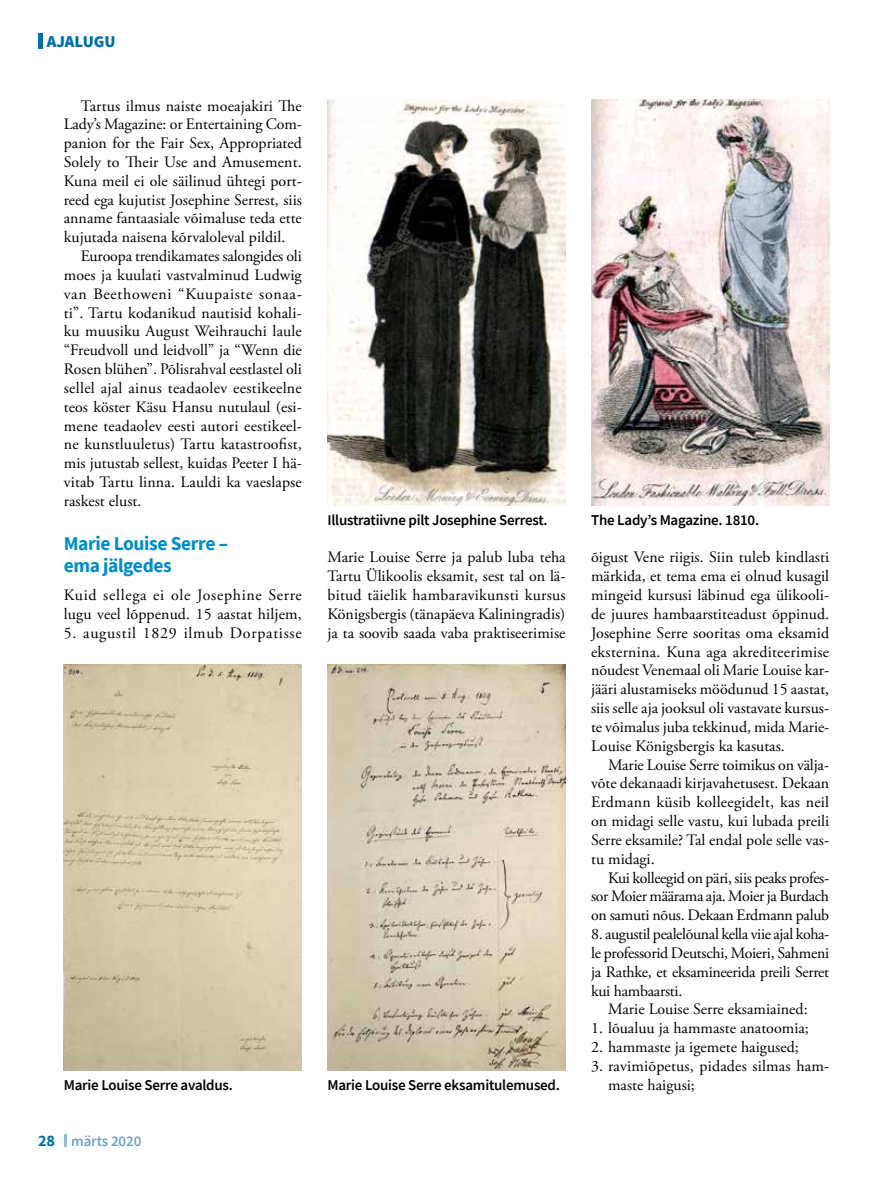
<style>
.page{position:relative;width:893px;height:1191px;background:#fff}
.page>*{position:absolute;margin:0;border:0;box-sizing:border-box;transform-origin:0 0}
.t1{font:700 19.5px/22.5px "Source Sans Pro";letter-spacing:-.02em;color:#008dc7}
.t2{font:900 16.5px "Source Sans Pro";color:#006ea7}
.t3{font:15.9px/18.8px "Adobe Garamond Pro";color:#000;text-align:justify}
.t4{font:15.9px "Adobe Garamond Pro";letter-spacing:.045em;color:#000}
.t5{font:600 15px "Source Sans Pro";letter-spacing:-.015em;color:#000}
.t6{font:600 15px "Source Sans Pro";letter-spacing:-.01em;color:#72a1c5}
.s1{font-weight:700;font-size:16.2px;color:#006ea7}
</style>
<div class="page">
<div style="left:38px;top:33px;width:5px;height:16px;background:#006ea7"></div>
<svg style="left:64px;top:1134px;width:3px;height:12px"></svg>
<img style="left:327px;top:99px;width:239px;height:407px">
<img style="left:591px;top:99px;width:238px;height:407px">
<img style="left:64px;top:664px;width:238px;height:406px">
<img style="left:327px;top:664px;width:239px;height:406px">
<p class="t2" style="left:47px;top:30px;width:70px">AJALUGU</p>
<p class="t3" style="left:64px;top:97px;width:240px;text-indent:17px">Tartus ilmus naiste moeajakiri The Lady’s Magazine: or Entertaining Com&shy;panion for the Fair Sex, Appropriated Solely to Their Use and Amusement.<br>Kuna meil ei ole säilinud ühtegi port&shy;reed ega kujutist Josephine Serrest, siis anname fantaasiale võimaluse teda ette kujutada naisena kõrvaloleval pildil.</p>
<p class="t3" style="left:64px;top:247px;width:240px;text-indent:17px">Euroopa trendikamates salongides oli moes ja kuulati vastvalminud Ludwig van Beethoweni “Kuupaiste sonaa&shy;ti”. Tartu kodanikud nautisid kohali&shy;ku muusiku August Weihrauchi laule “Freudvoll und leidvoll” ja “Wenn die Rosen blühen”. Põlisrahval eestlastel oli sellel ajal ainus teadaolev eestikeelne teos köster Käsu Hansu nutulaul (esi&shy;mene teadaolev eesti autori eestikeel&shy;ne kunstluuletus) Tartu katastroofist, mis jutustab sellest, kuidas Peeter I hä&shy;vitab Tartu linna. Lauldi ka vaeslapse raskest elust.</p>
<p class="t1" style="left:64px;top:532px;width:166px">Marie Louise Serre – ema jälgedes</p>
<p class="t3" style="left:64px;top:586px;width:240px">Kuid sellega ei ole Josephine Serre lugu veel lõppenud. 15 aastat hiljem,</p>
<p class="t4" style="left:64px;top:623px;width:239px">5. augustil 1829 ilmub Dorpatisse</p>
<p class="t5" style="left:327px;top:510px;width:222px">Illustratiivne pilt Josephine Serrest.</p>
<p class="t5" style="left:591px;top:510px;width:170px">The Lady’s Magazine. 1810.</p>
<p class="t3" style="left:327px;top:548px;width:240px">Marie Louise Serre ja palub luba teha Tartu Ülikoolis eksamit, sest tal on lä&shy;bitud täielik hambaravikunsti kursus Königsbergis (tänapäeva Kaliningradis) ja ta soovib saada vaba praktiseerimise</p>
<p class="t3" style="left:591px;top:548px;width:240px">õigust Vene riigis. Siin tuleb kindlasti märkida, et tema ema ei olnud kusagil mingeid kursusi läbinud ega ülikooli&shy;de juures hambaarstiteadust õppinud.<br>Josephine Serre sooritas oma eksamid eksternina. Kuna aga akrediteerimise nõudest Venemaal oli Marie Louise kar&shy;jääri alustamiseks möödunud 15 aastat, siis selle aja jooksul oli vastavate kursus&shy;te võimalus juba tekkinud, mida Marie-Louise Königsbergis ka kasutas.</p>
<p class="t3" style="left:591px;top:755px;width:240px;text-indent:17px">Marie Louise Serre toimikus on välja&shy;võte dekanaadi kirjavahetusest. Dekaan Erdmann küsib kolleegidelt, kas neil on midagi selle vastu, kui lubada preili Serre eksamile? Tal endal pole selle vas&shy;tu midagi.</p>
<p class="t3" style="left:591px;top:868px;width:240px;text-indent:17px">Kui kolleegid on päri, siis peaks profes&shy;sor Moier määrama aja. Moier ja Burdach on samuti nõus. Dekaan Erdmann palub</p>
<p class="t3" style="left:591px;top:925px;width:240px">8. augustil pealelõunal kella viie ajal koha&shy;le professorid Deutschi, Moieri, Sahmeni ja Rathke, et eksamineerida preili Serret kui hambaarsti.</p>
<p class="t3" style="left:608px;top:1000px;width:201px">Marie Louise Serre eksamiained:</p>
<p class="t3" style="left:591px;top:1019px;width:219px">1. lõualuu ja hammaste anatoomia;</p>
<p class="t3" style="left:591px;top:1038px;width:209px">2. hammaste ja igemete haigused;</p>
<p class="t3" style="left:608px;top:1057px;width:223px;text-indent:-17px">3. ravimiõpetus, pidades silmas ham&shy;maste haigusi;</p>
<p class="t5" style="left:64px;top:1074px;width:171px">Marie Louise Serre avaldus.</p>
<p class="t5" style="left:327px;top:1074px;width:234px">Marie Louise Serre eksamitulemused.</p>
<p class="t6" style="left:38px;top:1131px;width:105px"><span class="s1">28</span> märts 2020</p>
</div>
